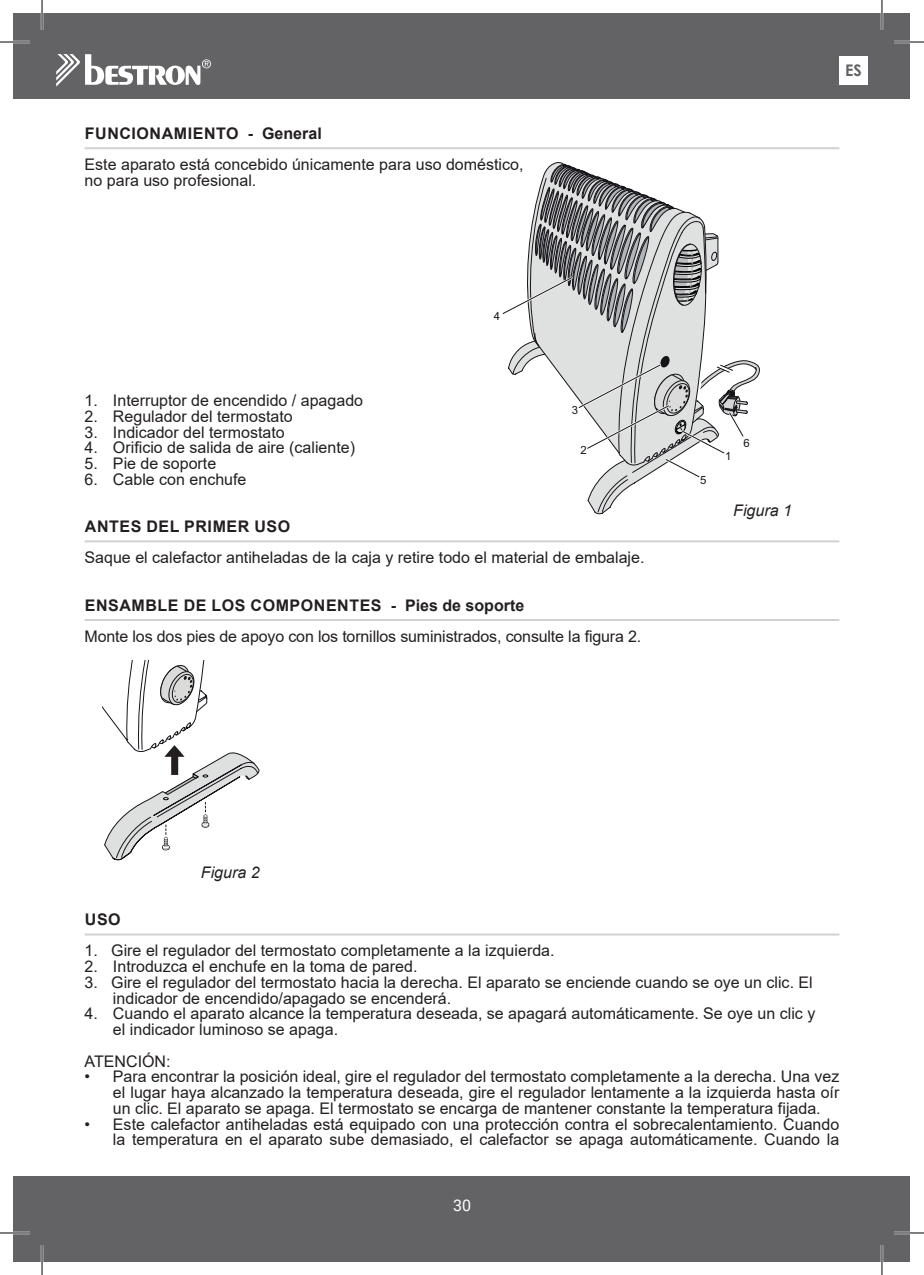
<style>
.page{position:relative;width:924px;height:1275px;background:#fff}
.page>*{position:absolute;margin:0;border:0;box-sizing:border-box;transform-origin:0 0}
.t1{font:16px/15.8px "Arial";color:#231f20}
.t2{font:700 16px "Arial";letter-spacing:.035em;color:#231f20}
.t3{font:italic 16px "Arial";color:#231f20}
.t4{font:16px "Roboto";color:#fff}
.t5{font:700 16px "Century Gothic";color:#636366}
.t6{font:11.4px "Arial";color:#171419}
</style>
<div class="page">
<hr style="left:85px;top:147px;width:754px;height:2px;background:#d1d2d4">
<hr style="left:85px;top:540px;width:754px;height:2px;background:#d1d2d4">
<hr style="left:85px;top:619px;width:754px;height:2px;background:#d1d2d4">
<hr style="left:85px;top:933px;width:754px;height:2px;background:#d1d2d4">
<svg style="left:102px;top:660px;width:157px;height:200px"></svg>
<svg style="left:502px;top:162px;width:257px;height:352px"></svg>
<div style="left:14px;top:14px;width:895px;height:85px;background:#636366"></div>
<div style="left:14px;top:1176px;width:895px;height:85px;background:#636366"></div>
<svg style="left:56px;top:54px;width:155px;height:33px"></svg>
<div style="left:839px;top:56px;width:28px;height:29px;background:#fff"></div>
<hr style="left:0;top:41px;width:30px;height:2px;background:#fff">
<hr style="left:893px;top:41px;width:30px;height:2px;background:#fff">
<hr style="left:0;top:1231px;width:30px;height:3px;background:#fff">
<hr style="left:893px;top:1231px;width:30px;height:3px;background:#fff">
<hr style="left:41px;top:0;width:2px;height:30px;background:#fff">
<hr style="left:41px;top:1245px;width:2px;height:30px;background:#fff">
<hr style="left:880px;top:0;width:2px;height:30px;background:#fff">
<hr style="left:880px;top:1245px;width:2px;height:30px;background:#fff">
<hr style="left:0;top:42px;width:30px;height:1px;background:#000">
<hr style="left:893px;top:42px;width:30px;height:1px;background:#000">
<hr style="left:0;top:1232px;width:30px;height:1px;background:#000">
<hr style="left:893px;top:1232px;width:30px;height:1px;background:#000">
<hr style="left:42px;top:0;width:1px;height:30px;background:#000">
<hr style="left:42px;top:1245px;width:1px;height:30px;background:#000">
<hr style="left:881px;top:0;width:1px;height:30px;background:#000">
<hr style="left:881px;top:1245px;width:1px;height:30px;background:#000">
<p class="t2" style="left:85px;top:122px;width:238px">FUNCIONAMIENTO - General</p>
<p class="t1" style="left:85px;top:157px;width:440px">Este aparato está concebido únicamente para uso doméstico, no para uso profesional.</p>
<p class="t1" style="left:85px;top:392px;width:280px">1. Interruptor de encendido / apagado</p>
<p class="t1" style="left:85px;top:408px;width:210px">2. Regulador del termostato</p>
<p class="t1" style="left:85px;top:424px;width:201px">3. Indicador del termostato</p>
<p class="t1" style="left:85px;top:440px;width:272px">4. Orificio de salida de aire (caliente)</p>
<p class="t1" style="left:85px;top:455px;width:133px">5. Pie de soporte</p>
<p class="t1" style="left:85px;top:471px;width:163px">6. Cable con enchufe</p>
<p class="t6" style="left:493px;top:309px;width:8px">4</p>
<p class="t6" style="left:571px;top:402px;width:8px">3</p>
<p class="t6" style="left:580px;top:442px;width:8px">2</p>
<p class="t2" style="left:85px;top:515px;width:207px">ANTES DEL PRIMER USO</p>
<p class="t1" style="left:85px;top:550px;width:561px">Saque el calefactor antiheladas de la caja y retire todo el material de embalaje.</p>
<p class="t2" style="left:85px;top:593px;width:441px">ENSAMBLE DE LOS COMPONENTES - Pies de soporte</p>
<p class="t1" style="left:85px;top:628px;width:558px">Monte los dos pies de apoyo con los tornillos suministrados, consulte la figura 2.</p>
<p class="t5" style="left:844px;top:58px;width:18px">ES</p>
<p class="t6" style="left:700px;top:472px;width:8px">5</p>
<p class="t6" style="left:725px;top:448px;width:8px">1</p>
<p class="t6" style="left:743px;top:435px;width:8px">6</p>
<p class="t3" style="left:733px;top:500px;width:60px">Figura 1</p>
<p class="t3" style="left:201px;top:862px;width:60px">Figura 2</p>
<p class="t2" style="left:85px;top:908px;width:37px">USO</p>
<p class="t1" style="left:85px;top:943px;width:471px">1. Gire el regulador del termostato completamente a la izquierda.</p>
<p class="t1" style="left:85px;top:958px;width:334px">2. Introduzca el enchufe en la toma de pared.</p>
<p class="t1" style="left:113px;top:974px;width:701px;text-indent:-28px">3. Gire el regulador del termostato hacia la derecha. El aparato se enciende cuando se oye un clic. El indicador de encendido/apagado se encenderá.</p>
<p class="t1" style="left:113px;top:1005px;width:703px;text-indent:-28px">4. Cuando el aparato alcance la temperatura deseada, se apagará automáticamente. Se oye un clic y el indicador luminoso se apaga.</p>
<p class="t1" style="left:85px;top:1053px;width:87px">ATENCIÓN:</p>
<p class="t1" style="left:113px;top:1068px;width:727px;text-align:justify;text-indent:-28px">• Para encontrar la posición ideal, gire el regulador del termostato completamente a la derecha. Una vez el lugar haya alcanzado la temperatura deseada, gire el regulador lentamente a la izquierda hasta oír un clic. El aparato se apaga. El termostato se encarga de mantener constante la temperatura fijada.</p>
<p class="t1" style="left:85px;top:1116px;width:755px;text-align:right">• Este calefactor antiheladas está equipado con una protección contra el sobrecalentamiento. Cuando la temperatura en el aparato sube demasiado, el calefactor se apaga automáticamente. Cuando la</p>
<p class="t4" style="left:453px;top:1193px;width:19px">30</p>
</div>
